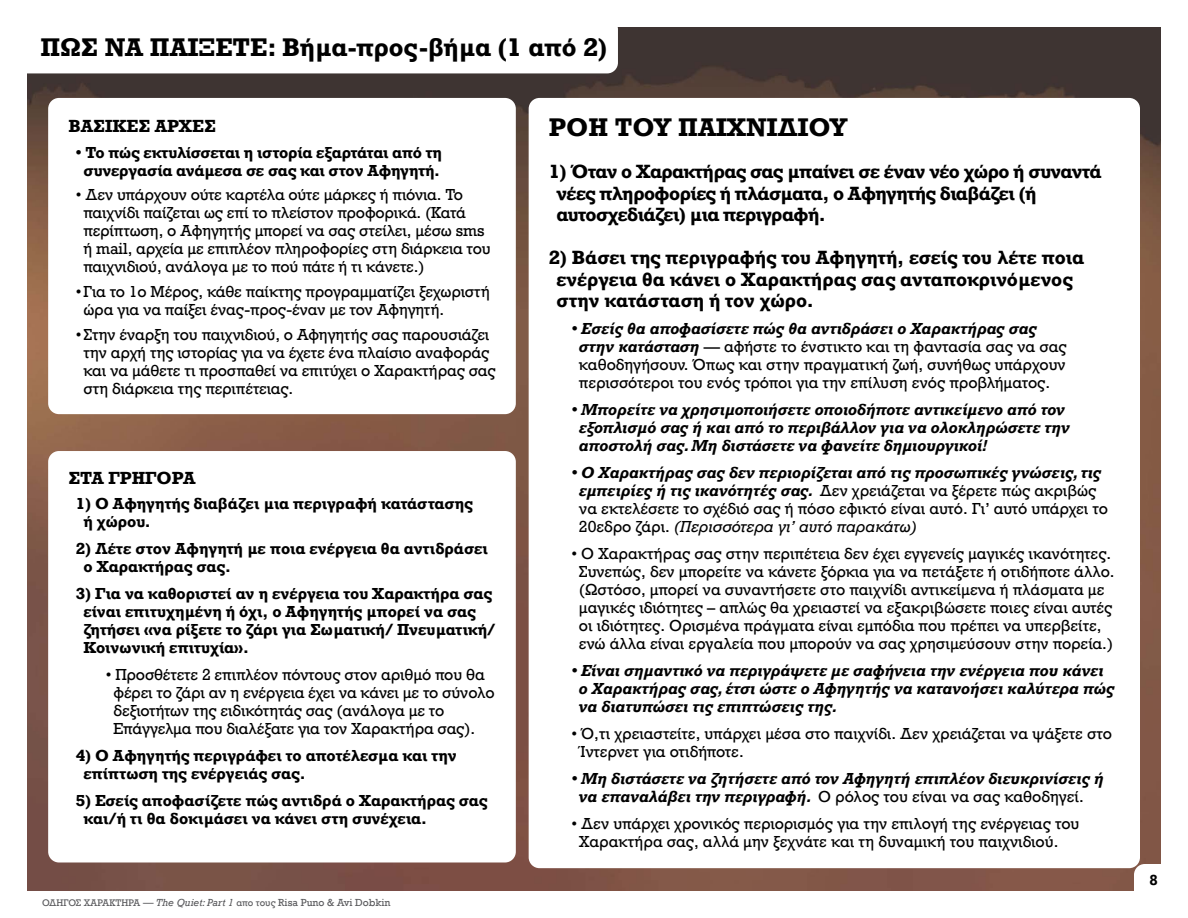
<style>
.page{position:relative;width:1188px;height:918px;background:#fff}
.page>*{position:absolute;margin:0;border:0;box-sizing:border-box;transform-origin:0 0}
.t1{font:700 24px "Rockwell Nova";color:#000}
.t2{font:700 18px/21.6px "Rockwell Nova";letter-spacing:-.02em;color:#000}
.t3{font:700 18px/21.6px "Rockwell Nova";color:#000}
.t4{font:700 16.5px "Rockwell Nova";color:#000}
.t5{font:15px/18px "Rockwell Nova";letter-spacing:-.01em;color:#000}
.t6{font:italic 700 15px/18px "Rockwell Nova";color:#000}
.t7{font:700 15px/18px "Rockwell Nova";color:#000}
.t8{font:700 15px/18px "Rockwell Nova";letter-spacing:-.02em;color:#000;text-align:center}
.t9{font:700 15px "Rockwell";color:#000}
.t10{font:9px "Rockwell Nova";color:#59595c}
.s1{font-family:"Rockwell";font-size:10.5px}
.s2{font-family:"Rockwell";font-style:italic;font-size:10.5px}
.s3{font-weight:700;font-style:italic}
.s4{font-style:italic}
.s5{font-weight:400;font-style:normal}
</style>
<div class="page">
<img style="left:27px;top:27px;width:1134px;height:864px">
<div style="left:14px;top:19px;width:604px;height:54px;background:#fff;border-radius:11px"></div>
<div style="left:529px;top:98px;width:611px;height:770px;background:#fff;border-radius:11px"></div>
<div style="left:48px;top:98px;width:468px;height:316px;background:#fff;border-radius:11px"></div>
<div style="left:48px;top:451px;width:468px;height:411px;background:#fff;border-radius:11px"></div>
<svg style="left:1134px;top:864px;width:27px;height:27px"></svg>
<h1 class="t1" style="left:40px;top:32px;width:568px">ΠΩΣ ΝΑ ΠΑΙΞΕΤΕ: Βήμα-προς-βήμα (1 από 2)</h1>
<p class="t4" style="left:68px;top:115px;width:149px">ΒΑΣΙΚΕΣ ΑΡΧΕΣ</p>
<p class="t8" style="left:76px;top:143px;width:368px">• Το πώς εκτυλίσσεται η ιστορία εξαρτάται από τη συνεργασία ανάμεσα σε σας και στον Αφηγητή.</p>
<p class="t5" style="left:83px;top:186px;width:409px;text-indent:-8px">• Δεν υπάρχουν ούτε καρτέλα ούτε μάρκες ή πιόνια. Το παιχνίδι παίζεται ως επί το πλείστον προφορικά. (Κατά περίπτωση, ο Αφηγητής μπορεί να σας στείλει, μέσω sms ή mail, αρχεία με επιπλέον πληροφορίες στη διάρκεια του παιχνιδιού, ανάλογα με το πού πάτε ή τι κάνετε.)</p>
<p class="t5" style="left:83px;top:283px;width:408px;text-indent:-8px">•Για το 1ο Μέρος, κάθε παίκτης προγραμματίζει ξεχωριστή ώρα για να παίξει ένας-προς-έναν με τον Αφηγητή.</p>
<p class="t5" style="left:83px;top:326px;width:414px;text-indent:-8px">•Στην έναρξη του παιχνιδιού, ο Αφηγητής σας παρουσιάζει την αρχή της ιστορίας για να έχετε ένα πλαίσιο αναφοράς και να μάθετε τι προσπαθεί να επιτύχει ο Χαρακτήρας σας στη διάρκεια της περιπέτειας.</p>
<p class="t4" style="left:68px;top:467px;width:129px">ΣΤΑ ΓΡΗΓΟΡΑ</p>
<p class="t7" style="left:83px;top:494px;width:391px;text-indent:-8px">1) Ο Αφηγητής διαβάζει μια περιγραφή κατάστασης ή χώρου.</p>
<p class="t7" style="left:83px;top:539px;width:406px;text-indent:-8px">2) Λέτε στον Αφηγητή με ποια ενέργεια θα αντιδράσει ο Χαρακτήρας σας.</p>
<p class="t7" style="left:83px;top:584px;width:414px;text-indent:-8px">3) Για να καθοριστεί αν η ενέργεια του Χαρακτήρα σας είναι επιτυχημένη ή όχι, ο Αφηγητής μπορεί να σας ζητήσει «να ρίξετε το ζάρι για Σωματική/ Πνευματική/ Κοινωνική επιτυχία».</p>
<p class="t5" style="left:113px;top:666px;width:383px;text-indent:-8px">• Προσθέτετε 2 επιπλέον πόντους στον αριθμό που θα φέρει το ζάρι αν η ενέργεια έχει να κάνει με το σύνολο δεξιοτήτων της ειδικότητάς σας (ανάλογα με το Επάγγελμα που διαλέξατε για τον Χαρακτήρα σας).</p>
<p class="t7" style="left:83px;top:746px;width:375px;text-indent:-8px">4) Ο Αφηγητής περιγράφει το αποτέλεσμα και την επίπτωση της ενέργειάς σας.</p>
<p class="t7" style="left:83px;top:791px;width:406px;text-indent:-8px">5) Εσείς αποφασίζετε πώς αντιδρά ο Χαρακτήρας σας και/ή τι θα δοκιμάσει να κάνει στη συνέχεια.</p>
<p class="t10" style="left:42px;top:897px;width:350px">ΟΔΗΓΟΣ ΧΑΡΑΚΤΗΡΑ <span class="s1">—</span> <span class="s2">The Quiet: Part 1</span> απο τους <span class="s1">Risa Puno &amp; Avi Dobkin</span></p>
<h1 class="t1" style="left:549px;top:112px;width:300px">ΡΟΗ ΤΟΥ ΠΑΙΧΝΙΔΙΟΥ</h1>
<p class="t2" style="left:556px;top:160px;width:547px;text-indent:-8px">1) Όταν ο Χαρακτήρας σας μπαίνει σε έναν νέο χώρο ή συναντά νέες πληροφορίες ή πλάσματα, ο Αφηγητής διαβάζει (ή αυτοσχεδιάζει) μια περιγραφή.</p>
<p class="t3" style="left:556px;top:246px;width:529px;text-indent:-8px">2) Βάσει της περιγραφής του Αφηγητή, εσείς του λέτε ποια ενέργεια θα κάνει ο Χαρακτήρας σας ανταποκρινόμενος στην κατάσταση ή τον χώρο.</p>
<p class="t5" style="left:579px;top:320px;width:489px;text-indent:-8px"><span class="s3">• Εσείς θα αποφασίσετε πώς θα αντιδράσει ο Χαρακτήρας σας στην κατάσταση</span> — αφήστε το ένστικτο και τη φαντασία σας να σας καθοδηγήσουν. Όπως και στην πραγματική ζωή, συνήθως υπάρχουν περισσότεροι του ενός τρόποι για την επίλυση ενός προβλήματος.</p>
<p class="t6" style="left:579px;top:400px;width:492px;text-indent:-8px">• Μπορείτε να χρησιμοποιήσετε οποιοδήποτε αντικείμενο από τον εξοπλισμό σας ή και από το περιβάλλον για να ολοκληρώσετε την αποστολή σας. Μη διστάσετε να φανείτε δημιουργικοί!</p>
<p class="t5" style="left:579px;top:464px;width:531px;text-indent:-8px"><span class="s3">• Ο Χαρακτήρας σας δεν περιορίζεται από τις προσωπικές γνώσεις, τις εμπειρίες ή τις ικανότητές σας.</span> Δεν χρειάζεται να ξέρετε πώς ακριβώς να εκτελέσετε το σχέδιό σας ή πόσο εφικτό είναι αυτό. Γι’ αυτό υπάρχει το 20εδρο ζάρι. <span class="s4">(Περισσότερα γι’ αυτό παρακάτω)</span></p>
<p class="t5" style="left:571px;top:545px;width:545px;text-align:center">• Ο Χαρακτήρας σας στην περιπέτεια δεν έχει εγγενείς μαγικές ικανότητες.<br>Συνεπώς, δεν μπορείτε να κάνετε ξόρκια για να πετάξετε ή οτιδήποτε άλλο. (Ωστόσο, μπορεί να συναντήσετε στο παιχνίδι αντικείμενα ή πλάσματα με μαγικές ιδιότητες – απλώς θα χρειαστεί να εξακριβώσετε ποιες είναι αυτές οι ιδιότητες. Ορισμένα πράγματα είναι εμπόδια που πρέπει να υπερβείτε, ενώ άλλα είναι εργαλεία που μπορούν να σας χρησιμεύσουν στην πορεία.)</p>
<p class="t6" style="left:579px;top:661px;width:537px;text-indent:-8px">• Είναι σημαντικό να περιγράψετε με σαφήνεια την ενέργεια που κάνει ο Χαρακτήρας σας, έτσι ώστε ο Αφηγητής να κατανοήσει καλύτερα πώς να διατυπώσει τις επιπτώσεις της.</p>
<p class="t5" style="left:579px;top:725px;width:535px;text-indent:-8px">• Ό,τι χρειαστείτε, υπάρχει μέσα στο παιχνίδι. Δεν χρειάζεται να ψάξετε στο<br>Ίντερνετ για οτιδήποτε.</p>
<p class="t6" style="left:579px;top:769px;width:527px;text-indent:-8px">• Μη διστάσετε να ζητήσετε από τον Αφηγητή επιπλέον διευκρινίσεις ή να επαναλάβει την περιγραφή. <span class="s5">Ο ρόλος του είναι να σας καθοδηγεί.</span></p>
<p class="t5" style="left:579px;top:815px;width:502px;text-indent:-8px">• Δεν υπάρχει χρονικός περιορισμός για την επιλογή της ενέργειας του<br>Χαρακτήρα σας, αλλά μην ξεχνάτε και τη δυναμική του παιχνιδιού.</p>
<p class="t9" style="left:1149px;top:871px;width:10px">8</p>
</div>
